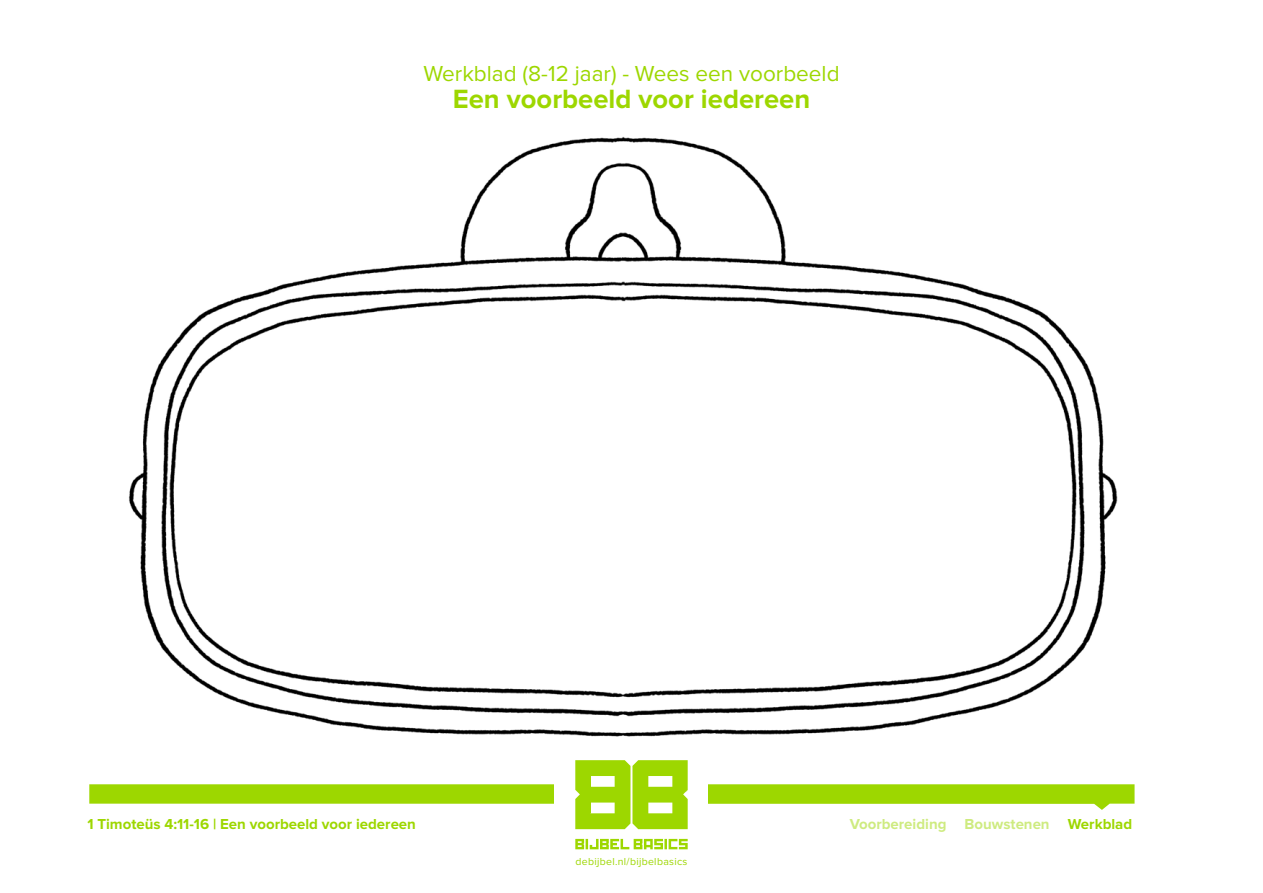
<style>
.page{position:relative;width:1263px;height:893px;background:#fff}
.page>*{position:absolute;margin:0;border:0;box-sizing:border-box;transform-origin:0 0}
.t1{font:700 27.3px "Proxima Nova";color:#9dd700}
.t2{font:22.5px "Proxima Nova";color:#9dd700}
.t3{font:700 15px "Proxima Nova";color:#9dd700}
.t4{font:700 15px "Proxima Nova";color:#ceeb80}
.t5{font:10.5px "Proxima Nova";letter-spacing:.03em;color:#9dd700}
.s1{color:#9dd700}
</style>
<div class="page">
<svg style="left:575px;top:839px;width:113px;height:10px"></svg>
<svg style="left:89px;top:760px;width:1045px;height:69px"></svg>
<img style="left:129px;top:136px;width:989px;height:601px">
<h2 class="t2" style="left:423px;top:63px;width:418px">Werkblad (8-12 jaar) - Wees een voorbeeld</h2>
<h1 class="t1" style="left:453px;top:87px;width:359px">Een voorbeeld voor iedereen</h1>
<p class="t3" style="left:87px;top:817px;width:330px">1 Timoteüs 4:11-16 | Een voorbeeld voor iedereen</p>
<p class="t5" style="left:575px;top:856px;width:113px">debijbel.nl/bijbelbasics</p>
<p class="t4" style="left:850px;top:817px;width:284px">Voorbereiding Bouwstenen <span class="s1">Werkblad</span></p>
</div>
